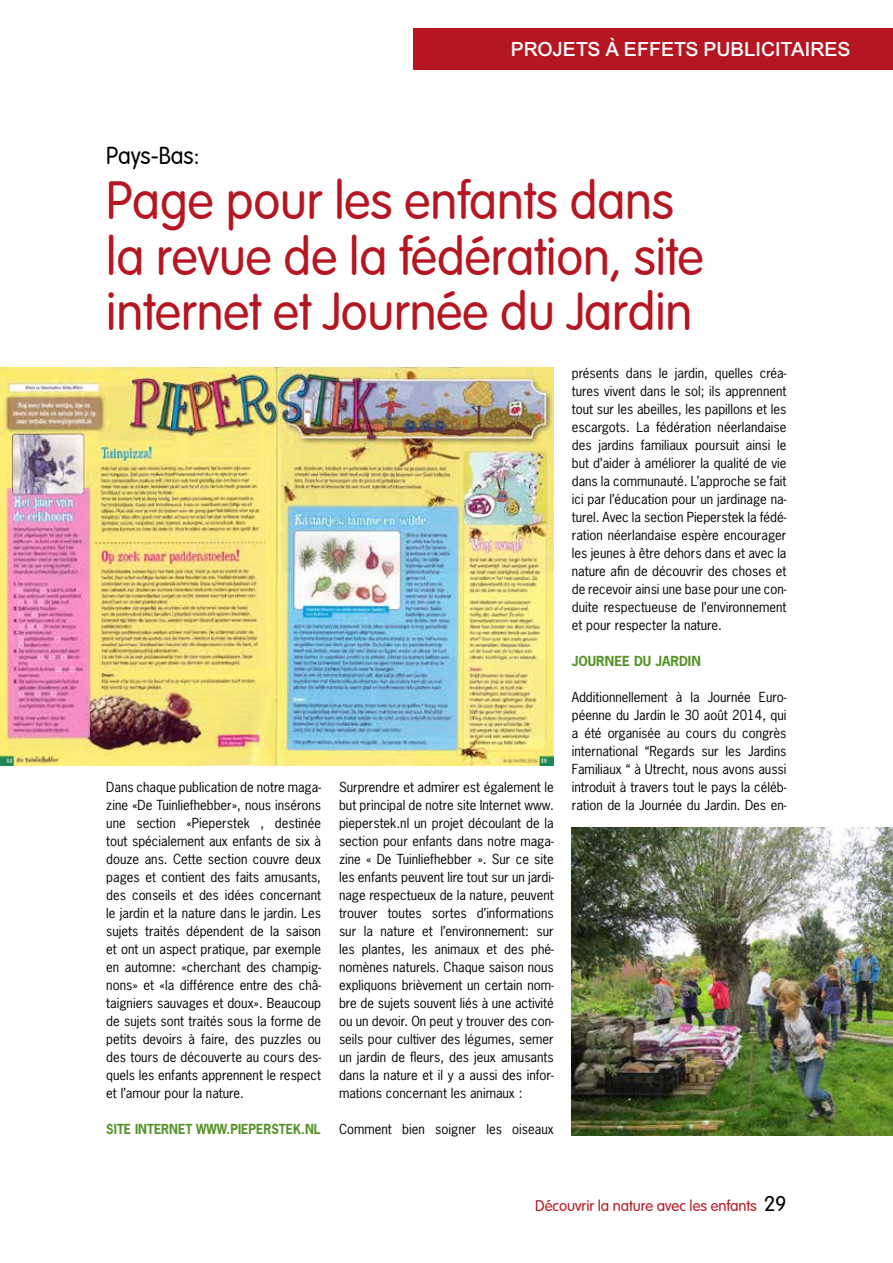
<style>
.page{position:relative;width:893px;height:1263px;background:#fff}
.page>*{position:absolute;margin:0;border:0;box-sizing:border-box;transform-origin:0 0}
.t1{font:52.5px/55.5px "Vogue Plain";color:#b51621;scale:.95 1}
.t2{font:24px "Vogue Plain";color:#000;scale:.95 1}
.t3{font:21px "Arial Bld";color:#fff}
.t4{font:15px "Vogue Plain";color:#b51621}
.t5{font:13.05px/18px "News Gothic Std";color:#000;text-align:justify}
.t6{font:700 13.05px "News Gothic Std";color:#559328;scale:.93 1}
.t7{font:700 13.05px "News Gothic Std";color:#559328}
.s1{font-size:21px;color:#000}
</style>
<div class="page">
<div style="left:414px;top:28px;width:479px;height:42px;background:#b51621"></div>
<img style="left:572px;top:828px;width:321px;height:307px">
<img style="left:0;top:368px;width:554px;height:397px">
<h3 class="t3" style="left:511px;top:35px;width:341px">PROJETS À EFFETS PUBLICITAIRES</h3>
<h2 class="t2" style="left:106px;top:142px;width:99px">Pays-Bas:</h2>
<h1 class="t1" style="left:106px;top:173px;width:630px">Page pour les enfants dans la revue de la fédération, site internet et Journée du Jardin</h1>
<p class="t5" style="left:106px;top:778px;width:216px">Dans chaque publication de notre maga&shy;zine «De Tuinliefhebber», nous insérons une section «Pieperstek , destinée tout spécialement aux enfants de six à douze ans. Cette section couvre deux pages et contient des faits amusants, des conseils et des idées concernant le jardin et la nature dans le jardin. Les sujets traités dépendent de la saison et ont un aspect pratique, par exemple en automne: «cherchant des champig&shy;nons» et «la différence entre des châ&shy;taigniers sauvages et doux». Beaucoup de sujets sont traités sous la forme de petits devoirs à faire, des puzzles ou des tours de découverte au cours des&shy;quels les enfants apprennent le respect et l’amour pour la nature.</p>
<p class="t6" style="left:106px;top:1120px;width:232px">SITE INTERNET WWW.PIEPERSTEK.NL</p>
<p class="t5" style="left:339px;top:778px;width:216px">Surprendre et admirer est également le but principal de notre site Internet www. pieperstek.nl un projet découlant de la section pour enfants dans notre maga&shy;zine « De Tuinliefhebber ». Sur ce site les enfants peuvent lire tout sur un jardi&shy;nage respectueux de la nature, peuvent trouver toutes sortes d’informations sur la nature et l’environnement: sur les plantes, les animaux et des phé&shy;nomènes naturels. Chaque saison nous expliquons brièvement un certain nom&shy;bre de sujets souvent liés à une activité ou un devoir. On peut y trouver des con&shy;seils pour cultiver des légumes, semer un jardin de fleurs, des jeux amusants dans la nature et il y a aussi des infor&shy;mations concernant les animaux :</p>
<p class="t5" style="left:339px;top:1120px;width:216px">Comment bien soigner les oiseaux</p>
<p class="t5" style="left:572px;top:364px;width:216px">présents dans le jardin, quelles créa&shy;tures vivent dans le sol; ils apprennent tout sur les abeilles, les papillons et les escargots. La fédération néerlandaise des jardins familiaux poursuit ainsi le but d’aider à améliorer la qualité de vie dans la communauté. L’approche se fait ici par l’éducation pour un jardinage na&shy;turel. Avec la section Pieperstek la fédé&shy;ration néerlandaise espère encourager les jeunes à être dehors dans et avec la nature afin de découvrir des choses et de recevoir ainsi une base pour une con&shy;duite respectueuse de l’environnement et pour respecter la nature.</p>
<p class="t7" style="left:572px;top:652px;width:131px">JOURNEE DU JARDIN</p>
<p class="t5" style="left:572px;top:688px;width:216px">Additionnellement à la Journée Euro&shy;péenne du Jardin le 30 août 2014, qui a été organisée au cours du congrès international “Regards sur les Jardins Familiaux “ à Utrecht, nous avons aussi introduit à travers tout le pays la céléb&shy;ration de la Journée du Jardin. Des en-</p>
<p class="t4" style="left:535px;top:1197px;width:253px">Découvrir la nature avec les enfants <span class="s1">29</span></p>
</div>
